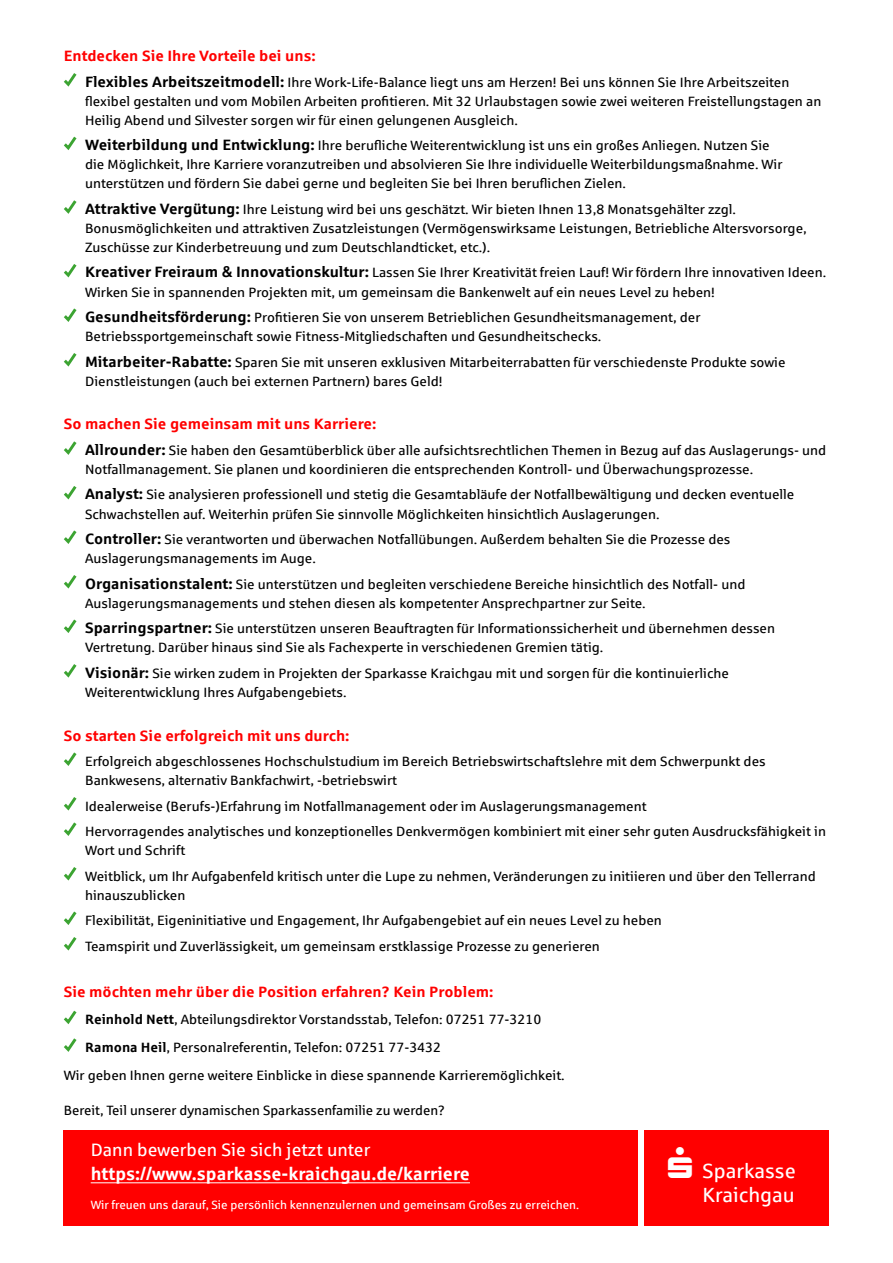
<style>
.page{position:relative;width:893px;height:1263px;background:#fff}
.page>*{position:absolute;margin:0;border:0;box-sizing:border-box;transform-origin:0 0}
.t1{font:20.55px/23.7px "Sparkasse Rg";color:#fff}
.t2{font:700 18px "Sparkasse Rg";color:#fff}
.t3{font:18px "Sparkasse Rg";color:#fff}
.t4{font:700 15px "Sparkasse Rg";color:#f00}
.t5{font:13.5px/19px "Sparkasse Rg";color:#000}
.t6{font:12px "Sparkasse Rg";color:#fff}
.s1{font-weight:700;font-size:15px}
.s2{font-weight:700}
</style>
<div class="page">
<svg style="left:64px;top:73px;width:13px;height:14px"></svg>
<svg style="left:64px;top:136px;width:13px;height:14px"></svg>
<svg style="left:64px;top:200px;width:13px;height:14px"></svg>
<svg style="left:64px;top:264px;width:13px;height:14px"></svg>
<svg style="left:64px;top:308px;width:13px;height:14px"></svg>
<svg style="left:64px;top:353px;width:13px;height:14px"></svg>
<svg style="left:64px;top:441px;width:13px;height:14px"></svg>
<svg style="left:64px;top:486px;width:13px;height:14px"></svg>
<svg style="left:64px;top:530px;width:13px;height:14px"></svg>
<svg style="left:64px;top:575px;width:13px;height:14px"></svg>
<svg style="left:64px;top:619px;width:13px;height:14px"></svg>
<svg style="left:64px;top:664px;width:13px;height:14px"></svg>
<svg style="left:64px;top:752px;width:13px;height:14px"></svg>
<svg style="left:64px;top:797px;width:13px;height:14px"></svg>
<svg style="left:64px;top:822px;width:13px;height:14px"></svg>
<svg style="left:64px;top:867px;width:13px;height:14px"></svg>
<svg style="left:64px;top:911px;width:13px;height:14px"></svg>
<svg style="left:64px;top:937px;width:13px;height:14px"></svg>
<svg style="left:64px;top:1010px;width:13px;height:15px"></svg>
<svg style="left:64px;top:1038px;width:13px;height:14px"></svg>
<div style="left:64px;top:1130px;width:574px;height:95px;background:#f00"></div>
<hr style="left:91px;top:1182px;width:379px;height:1px;background:#fff">
<div style="left:644px;top:1130px;width:184px;height:95px;background:#f00"></div>
<p class="t4" style="left:64px;top:46px;width:253px">Entdecken Sie Ihre Vorteile bei uns:</p>
<p class="t5" style="left:85px;top:72px;width:738px"><span class="s1">Flexibles Arbeitszeitmodell:</span> Ihre Work-Life-Balance liegt uns am Herzen! Bei uns können Sie Ihre Arbeitszeiten flexibel gestalten und vom Mobilen Arbeiten profitieren. Mit 32 Urlaubstagen sowie zwei weiteren Freistellungstagen an<br>Heilig Abend und Silvester sorgen wir für einen gelungenen Ausgleich.</p>
<p class="t5" style="left:85px;top:136px;width:699px"><span class="s1">Weiterbildung und Entwicklung:</span> Ihre berufliche Weiterentwicklung ist uns ein großes Anliegen. Nutzen Sie die Möglichkeit, Ihre Karriere voranzutreiben und absolvieren Sie Ihre individuelle Weiterbildungsmaßnahme. Wir unterstützen und fördern Sie dabei gerne und begleiten Sie bei Ihren beruflichen Zielen.</p>
<p class="t5" style="left:85px;top:199px;width:723px"><span class="s1">Attraktive Vergütung:</span> Ihre Leistung wird bei uns geschätzt. Wir bieten Ihnen 13,8 Monatsgehälter zzgl.<br>Bonusmöglichkeiten und attraktiven Zusatzleistungen (Vermögenswirksame Leistungen, Betriebliche Altersvorsorge,<br>Zuschüsse zur Kinderbetreuung und zum Deutschlandticket, etc.).</p>
<p class="t5" style="left:85px;top:263px;width:743px"><span class="s1">Kreativer Freiraum &amp; Innovationskultur:</span> Lassen Sie Ihrer Kreativität freien Lauf! Wir fördern Ihre innovativen Ideen.<br>Wirken Sie in spannenden Projekten mit, um gemeinsam die Bankenwelt auf ein neues Level zu heben!</p>
<p class="t5" style="left:85px;top:307px;width:617px"><span class="s1">Gesundheitsförderung:</span> Profitieren Sie von unserem Betrieblichen Gesundheitsmanagement, der<br>Betriebssportgemeinschaft sowie Fitness-Mitgliedschaften und Gesundheitschecks.</p>
<p class="t5" style="left:85px;top:352px;width:702px"><span class="s1">Mitarbeiter-Rabatte:</span> Sparen Sie mit unseren exklusiven Mitarbeiterrabatten für verschiedenste Produkte sowie<br>Dienstleistungen (auch bei externen Partnern) bares Geld!</p>
<p class="t4" style="left:64px;top:415px;width:314px">So machen Sie gemeinsam mit uns Karriere:</p>
<p class="t5" style="left:85px;top:440px;width:743px"><span class="s1">Allrounder:</span> Sie haben den Gesamtüberblick über alle aufsichtsrechtlichen Themen in Bezug auf das Auslagerungs- und<br>Notfallmanagement. Sie planen und koordinieren die entsprechenden Kontroll- und Überwachungsprozesse.</p>
<p class="t5" style="left:85px;top:485px;width:711px"><span class="s1">Analyst:</span> Sie analysieren professionell und stetig die Gesamtabläufe der Notfallbewältigung und decken eventuelle<br>Schwachstellen auf. Weiterhin prüfen Sie sinnvolle Möglichkeiten hinsichtlich Auslagerungen.</p>
<p class="t5" style="left:85px;top:529px;width:647px"><span class="s1">Controller:</span> Sie verantworten und überwachen Notfallübungen. Außerdem behalten Sie die Prozesse des<br>Auslagerungsmanagements im Auge.</p>
<p class="t5" style="left:85px;top:574px;width:662px"><span class="s1">Organisationstalent:</span> Sie unterstützen und begleiten verschiedene Bereiche hinsichtlich des Notfall- und<br>Auslagerungsmanagements und stehen diesen als kompetenter Ansprechpartner zur Seite.</p>
<p class="t5" style="left:85px;top:618px;width:691px"><span class="s1">Sparringspartner:</span> Sie unterstützen unseren Beauftragten für Informationssicherheit und übernehmen dessen<br>Vertretung. Darüber hinaus sind Sie als Fachexperte in verschiedenen Gremien tätig.</p>
<p class="t5" style="left:85px;top:663px;width:645px"><span class="s1">Visionär:</span> Sie wirken zudem in Projekten der Sparkasse Kraichgau mit und sorgen für die kontinuierliche<br>Weiterentwicklung Ihres Aufgabengebiets.</p>
<p class="t4" style="left:64px;top:726px;width:287px">So starten Sie erfolgreich mit uns durch:</p>
<p class="t5" style="left:85px;top:751px;width:682px">Erfolgreich abgeschlossenes Hochschulstudium im Bereich Betriebswirtschaftslehre mit dem Schwerpunkt des<br>Bankwesens, alternativ Bankfachwirt, -betriebswirt</p>
<p class="t5" style="left:85px;top:793px;width:742px;line-height:25.5px">Idealerweise (Berufs-)Erfahrung im Notfallmanagement oder im Auslagerungsmanagement<br>Hervorragendes analytisches und konzeptionelles Denkvermögen kombiniert mit einer sehr guten Ausdrucksfähigkeit in</p>
<p class="t5" style="left:85px;top:837px;width:732px;line-height:25.5px">Wort und Schrift<br>Weitblick, um Ihr Aufgabenfeld kritisch unter die Lupe zu nehmen, Veränderungen zu initiieren und über den Tellerrand</p>
<p class="t5" style="left:85px;top:882px;width:578px;line-height:25.5px">hinauszublicken<br>Flexibilität, Eigeninitiative und Engagement, Ihr Aufgabengebiet auf ein neues Level zu heben<br>Teamspirit und Zuverlässigkeit, um gemeinsam erstklassige Prozesse zu generieren</p>
<p class="t4" style="left:64px;top:982px;width:431px">Sie möchten mehr über die Position erfahren? Kein Problem:</p>
<p class="t5" style="left:85px;top:1010px;width:458px"><span class="s2">Reinhold Nett</span>, Abteilungsdirektor Vorstandsstab, Telefon: 07251 77-3210</p>
<p class="t5" style="left:85px;top:1037px;width:358px"><span class="s2">Ramona Heil</span>, Personalreferentin, Telefon: 07251 77-3432</p>
<p class="t5" style="left:64px;top:1065px;width:502px">Wir geben Ihnen gerne weitere Einblicke in diese spannende Karrieremöglichkeit.</p>
<p class="t5" style="left:64px;top:1100px;width:383px">Bereit, Teil unserer dynamischen Sparkassenfamilie zu werden?</p>
<h2 class="t3" style="left:91px;top:1138px;width:281px">Dann bewerben Sie sich jetzt unter</h2>
<h2 class="t2" style="left:91px;top:1162px;width:381px">https://www.sparkasse-kraichgau.de/karriere</h2>
<p class="t6" style="left:91px;top:1198px;width:490px">Wir freuen uns darauf, Sie persönlich kennenzulernen und gemeinsam Großes zu erreichen.</p>
<h1 class="t1" style="left:702px;top:1158px;width:95px">Sparkasse<br>Kraichgau</h1>
</div>
